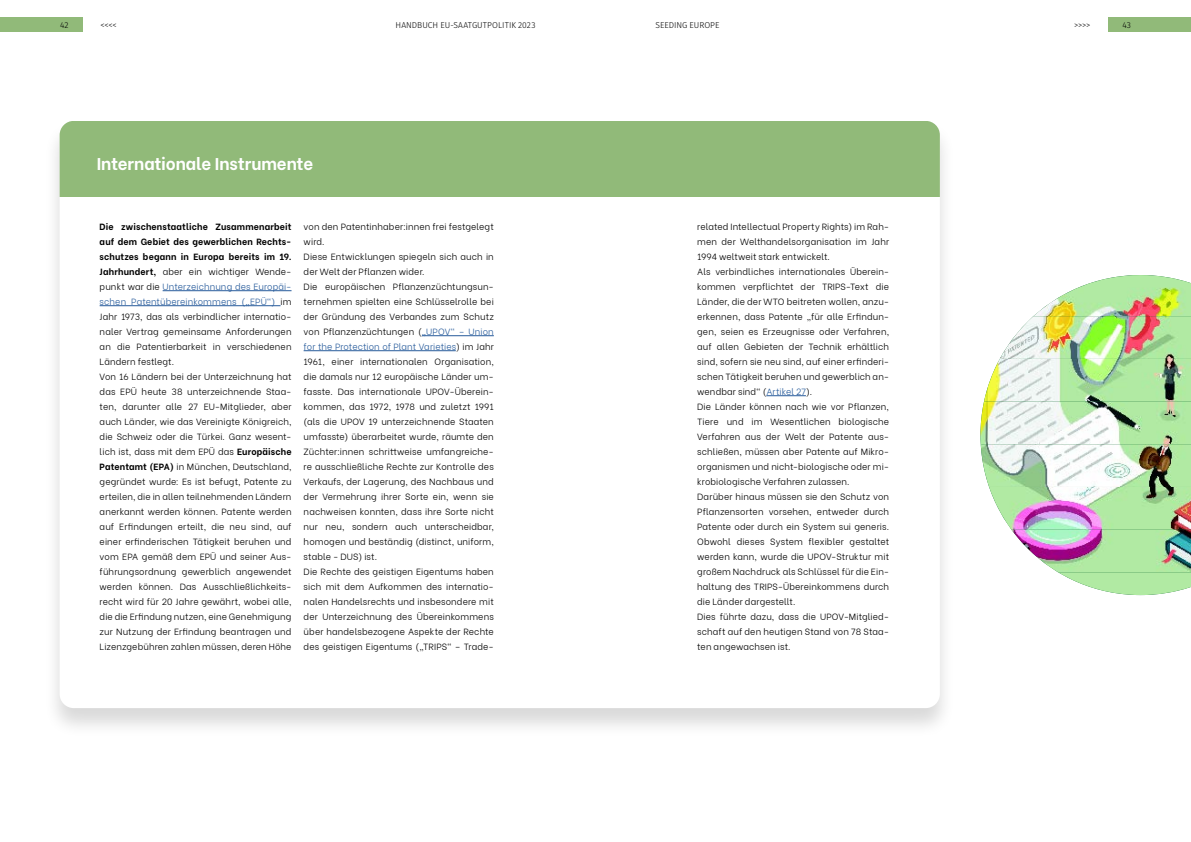
<style>
.page{position:relative;width:1191px;height:842px;background:#fff}
.page>*{position:absolute;margin:0;border:0;box-sizing:border-box;transform-origin:0 0}
.t1{font:700 17px "Be Vietnam";letter-spacing:-.005em;color:#fff}
.t2{font:300 9px/15px "Be Vietnam";letter-spacing:.015em;color:#000}
.t3{font:300 8.5px "Fira Sans";color:#000}
.s1{font-weight:700}
.s2{color:#275b9b}
</style>
<div class="page">
<img style="left:1033px;top:275px;width:158px;height:41px">
<img style="left:999px;top:316px;width:192px;height:43px">
<img style="left:984px;top:359px;width:207px;height:43px">
<img style="left:980px;top:402px;width:211px;height:85px">
<img style="left:989px;top:487px;width:202px;height:43px">
<img style="left:1011px;top:530px;width:180px;height:42px">
<img style="left:1058px;top:572px;width:133px;height:23px">
<div style="left:44px;top:119px;width:911px;height:619px;background:#000;opacity:.15"></div>
<div style="left:60px;top:121px;width:880px;height:587px;background:#fff;border-radius:14px"></div>
<div style="left:60px;top:121px;width:880px;height:75px;background:#91ba79"></div>
<hr style="left:163px;top:290px;width:128px;height:1px;background:#275b9b">
<hr style="left:100px;top:305px;width:180px;height:1px;background:#275b9b">
<hr style="left:766px;top:395px;width:40px;height:1px;background:#275b9b">
<hr style="left:422px;top:335px;width:72px;height:1px;background:#275b9b">
<hr style="left:304px;top:350px;width:152px;height:1px;background:#275b9b">
<div style="left:0;top:17px;width:83px;height:15px;background:#91ba79"></div>
<div style="left:1108px;top:17px;width:83px;height:15px;background:#91ba79"></div>
<p class="t3" style="left:60px;top:19px;width:10px">42</p>
<p class="t3" style="left:101px;top:19px;width:18px">&lt;&lt;&lt;&lt;</p>
<p class="t3" style="left:395px;top:19px;width:141px">HANDBUCH EU-SAATGUTPOLITIK 2023</p>
<p class="t3" style="left:655px;top:19px;width:65px">SEEDING EUROPE</p>
<p class="t3" style="left:1074px;top:19px;width:18px">&gt;&gt;&gt;&gt;</p>
<p class="t3" style="left:1122px;top:19px;width:10px">43</p>
<h1 class="t1" style="left:97px;top:150px;width:218px">Internationale Instrumente</h1>
<p class="t2" style="left:100px;top:218px;width:193px"><span class="s1">Die zwischenstaatliche Zusammenarbeit auf dem Gebiet des gewerblichen Rechts&shy;schutzes begann in Europa bereits im 19.<br>Jahrhundert,</span> aber ein wichtiger Wende&shy;punkt war die <span class="s2">Unterzeichnung des Europäi&shy;schen Patentübereinkommens („EPÜ“)</span> im Jahr 1973, das als verbindlicher internatio&shy;naler Vertrag gemeinsame Anforderungen an die Patentierbarkeit in verschiedenen Ländern festlegt.<br>Von 16 Ländern bei der Unterzeichnung hat das EPÜ heute 38 unterzeichnende Staa&shy;ten, darunter alle 27 EU-Mitglieder, aber auch Länder, wie das Vereinigte Königreich, die Schweiz oder die Türkei. Ganz wesent&shy;lich ist, dass mit dem EPÜ das <span class="s1">Europäische Patentamt (EPA)</span> in München, Deutschland, gegründet wurde: Es ist befugt, Patente zu erteilen, die in allen teilnehmenden Ländern anerkannt werden können. Patente werden auf Erfindungen erteilt, die neu sind, auf einer erfinderischen Tätigkeit beruhen und vom EPA gemäß dem EPÜ und seiner Aus&shy;führungsordnung gewerblich angewendet werden können. Das Ausschließlichkeits&shy;recht wird für 20 Jahre gewährt, wobei alle, die die Erfindung nutzen, eine Genehmigung zur Nutzung der Erfindung beantragen und Lizenzgebühren zahlen müssen, deren Höhe</p>
<p class="t2" style="left:697px;top:218px;width:193px">related Intellectual Property Rights) im Rah&shy;men der Welthandelsorganisation im Jahr 1994 weltweit stark entwickelt.<br>Als verbindliches internationales Überein&shy;kommen verpflichtet der TRIPS-Text die Länder, die der WTO beitreten wollen, anzu&shy;erkennen, dass Patente „für alle Erfindun&shy;gen, seien es Erzeugnisse oder Verfahren, auf allen Gebieten der Technik erhältlich sind, sofern sie neu sind, auf einer erfinderi&shy;schen Tätigkeit beruhen und gewerblich an&shy;wendbar sind“ (<span class="s2">Artikel 27</span>).<br>Die Länder können nach wie vor Pflanzen, Tiere und im Wesentlichen biologische Verfahren aus der Welt der Patente aus&shy;schließen, müssen aber Patente auf Mikro&shy;organismen und nicht-biologische oder mi&shy;krobiologische Verfahren zulassen.<br>Darüber hinaus müssen sie den Schutz von Pflanzensorten vorsehen, entweder durch Patente oder durch ein System sui generis.<br>Obwohl dieses System flexibler gestaltet werden kann, wurde die UPOV-Struktur mit großem Nachdruck als Schlüssel für die Ein&shy;haltung des TRIPS-Übereinkommens durch die Länder dargestellt.<br>Dies führte dazu, dass die UPOV-Mitglied&shy;schaft auf den heutigen Stand von 78 Staa&shy;ten angewachsen ist.</p>
<p class="t2" style="left:304px;top:218px;width:192px">von den Patentinhaber:innen frei festgelegt wird.<br>Diese Entwicklungen spiegeln sich auch in der Welt der Pflanzen wider.<br>Die europäischen Pflanzenzüchtungsun&shy;ternehmen spielten eine Schlüsselrolle bei der Gründung des Verbandes zum Schutz von Pflanzenzüchtungen (<span class="s2">„UPOV“ – Union for the Protection of Plant Varieties</span>) im Jahr 1961, einer internationalen Organisation, die damals nur 12 europäische Länder um&shy;fasste. Das internationale UPOV-Überein&shy;kommen, das 1972, 1978 und zuletzt 1991 (als die UPOV 19 unterzeichnende Staaten umfasste) überarbeitet wurde, räumte den Züchter:innen schrittweise umfangreiche&shy;re ausschließliche Rechte zur Kontrolle des Verkaufs, der Lagerung, des Nachbaus und der Vermehrung ihrer Sorte ein, wenn sie nachweisen konnten, dass ihre Sorte nicht nur neu, sondern auch unterscheidbar, homogen und beständig (distinct, uniform, stable - DUS) ist.<br>Die Rechte des geistigen Eigentums haben sich mit dem Aufkommen des internatio&shy;nalen Handelsrechts und insbesondere mit der Unterzeichnung des Übereinkommens über handelsbezogene Aspekte der Rechte des geistigen Eigentums („TRIPS“ – Trade-</p>
</div>
